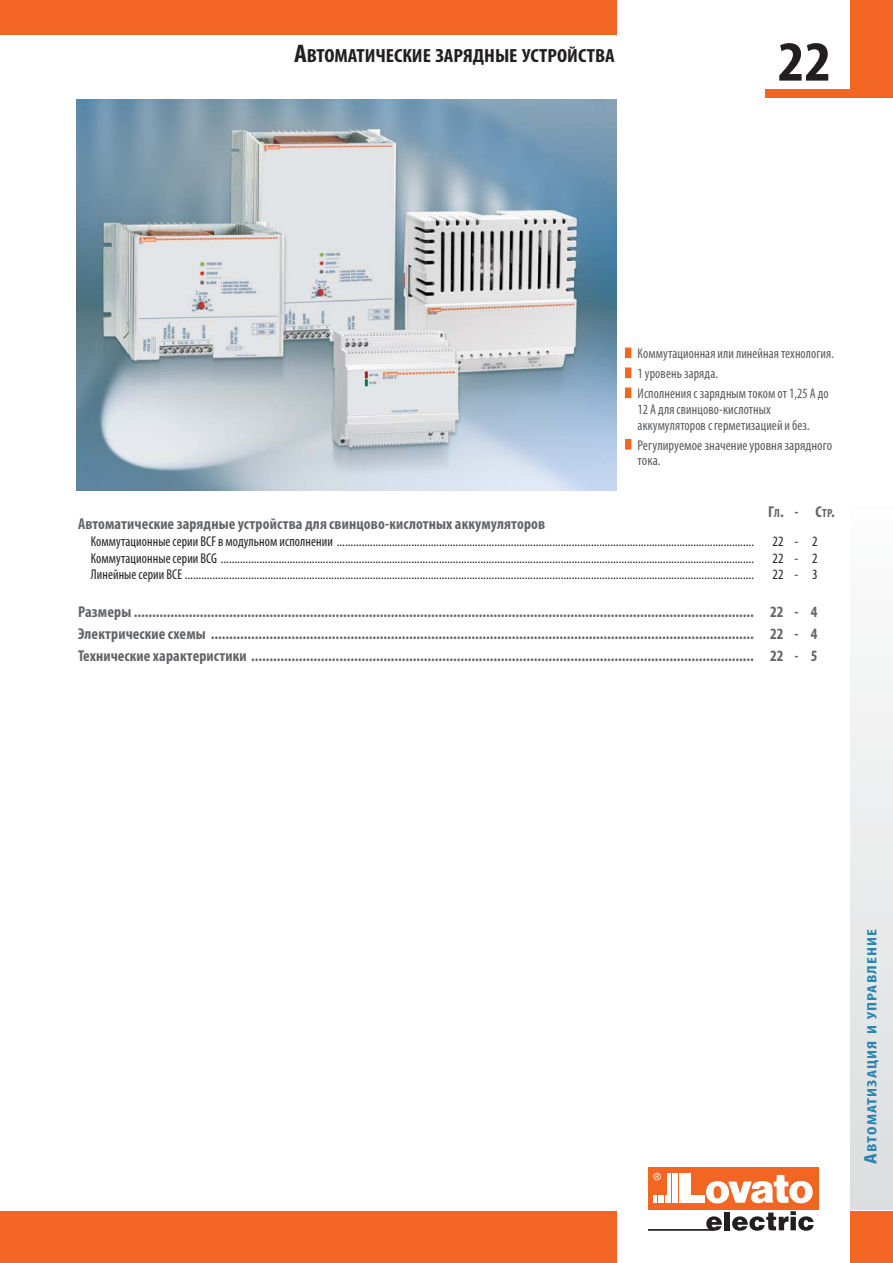
<style>
.page{position:relative;width:893px;height:1263px;background:#fff}
.page>*{position:absolute;margin:0;border:0;box-sizing:border-box;transform-origin:0 0}
.t1{font:700 condensed 57px "Myriad Pro";color:#231f20;scale:1.1 1}
.t2{font:700 condensed 19.05px "Myriad Pro";color:#231f20;scale:1.1 1}
.t3{font:700 condensed 15.75px/22px "Myriad Pro";letter-spacing:.01em;color:#636466;text-align:justify}
.t4{font:condensed 14.25px "Myriad Pro";letter-spacing:.01em;color:#231f20;scale:.95 1}
.t5{font:condensed 14.25px/20px "Myriad Pro";letter-spacing:.01em;color:#58595b;scale:.95 1}
.t6{font:condensed 14.25px/15.8px "Myriad Pro";letter-spacing:.01em;color:#58595b}
.t7{font:condensed 14.25px "Myriad Pro";letter-spacing:.01em;color:#231f20}
.t8{font:700 condensed 13.5px "Myriad Pro";letter-spacing:.065em;color:#2883b0;scale:1.3 1}
.s1{font-size:25.5px}
.s2{font-size:11.85px}
.s3{font-size:18px}
</style>
<div class="page">
<div style="left:0;top:0;width:616px;height:34px;background:#f26522"></div>
<div style="left:850px;top:0;width:43px;height:98px;background:#f26522"></div>
<div style="left:765px;top:90px;width:96px;height:8px;background:#f26522"></div>
<div style="left:625px;top:347px;width:6px;height:11px;background:#f26522"></div>
<div style="left:625px;top:367px;width:6px;height:11px;background:#f26522"></div>
<div style="left:625px;top:387px;width:6px;height:11px;background:#f26522"></div>
<div style="left:625px;top:439px;width:6px;height:11px;background:#f26522"></div>
<img style="left:77px;top:99px;width:539px;height:391px">
<div style="left:0;top:1212px;width:616px;height:51px;background:#f26522"></div>
<div style="left:850px;top:1212px;width:43px;height:51px;background:#f26522"></div>
<div style="left:648px;top:1167px;width:170px;height:42px;background:#f26522"></div>
<svg style="left:653px;top:1195px;width:13px;height:8px"></svg>
<hr style="left:667px;top:1173px;width:1px;height:30px;background:#fff">
<hr style="left:670px;top:1173px;width:1px;height:30px;background:#fff">
<hr style="left:672px;top:1173px;width:1px;height:30px;background:#fff">
<hr style="left:674px;top:1173px;width:1px;height:30px;background:#fff">
<hr style="left:676px;top:1173px;width:2px;height:30px;background:#fff">
<div style="left:679px;top:1173px;width:12px;height:30px;background:#fff"></div>
<div style="left:679px;top:1195px;width:25px;height:8px;background:#fff"></div>
<svg style="left:653px;top:1173px;width:8px;height:7px"></svg>
<svg style="left:706px;top:1175px;width:107px;height:29px"></svg>
<svg style="left:706px;top:1216px;width:16px;height:15px"></svg>
<div style="left:724px;top:1212px;width:6px;height:18px;background:#231f20"></div>
<svg style="left:732px;top:1211px;width:81px;height:20px"></svg>
<hr style="left:648px;top:1229px;width:65px;height:2px;background:#231f20">
<div style="left:850px;top:502px;width:43px;height:707px;background:linear-gradient(to bottom,#fcfcfd,#dcddde)"></div>
<h2 class="t2" style="left:294px;top:44px;width:293px"><span class="s1">А</span>ВТОМАТИЧЕСКИЕ ЗАРЯДНЫЕ УСТРОЙСТВА</h2>
<h1 class="t1" style="left:778px;top:28px;width:50px">22</h1>
<p class="t5" style="left:638px;top:344px;width:208px">Коммутационная или линейная технология.<br>1 уровень заряда.<br>Исполнения с зарядным током от 1,25 А до</p>
<p class="t5" style="left:638px;top:402px;width:183px;line-height:15.8px">12 А для свинцово-кислотных аккумуляторов с герметизацией и без.</p>
<p class="t6" style="left:638px;top:438px;width:196px">Регулируемое значение уровня зарядного тока.</p>
<p class="t3" style="left:768px;top:501px;width:68px">Г<span class="s2">Л</span>. - С<span class="s2">ТР</span>.</p>
<p class="t3" style="left:78px;top:512px;width:469px">Автоматические зарядные устройства для свинцово-кислотных аккумуляторов</p>
<p class="t4" style="left:91px;top:536px;width:700px">Коммутационные серии BCF в модульном исполнении .......................................................................................................................................................</p>
<p class="t7" style="left:772px;top:536px;width:47px">22- 2</p>
<p class="t4" style="left:91px;top:553px;width:700px">Коммутационные серии BCG .................................................................................................................................................................................................</p>
<p class="t7" style="left:772px;top:553px;width:47px">22- 2</p>
<p class="t4" style="left:91px;top:569px;width:700px">Линейные серии BCE ..............................................................................................................................................................................................................</p>
<p class="t7" style="left:772px;top:569px;width:47px">22- 3</p>
<p class="t3" style="left:78px;top:600px;width:741px">Размеры ......................................................................................................................................................................... 22 - 4<br>Электрические схемы .................................................................................................................................................... 22 - 4<br>Технические характеристики ......................................................................................................................................... 22 - 5</p>
<p class="t8" style="left:864px;top:1164px;width:183px;rotate:-90deg"><span class="s3">А</span>ВТОМАТИЗАЦИЯ И УПРАВЛЕНИЕ</p>
</div>
